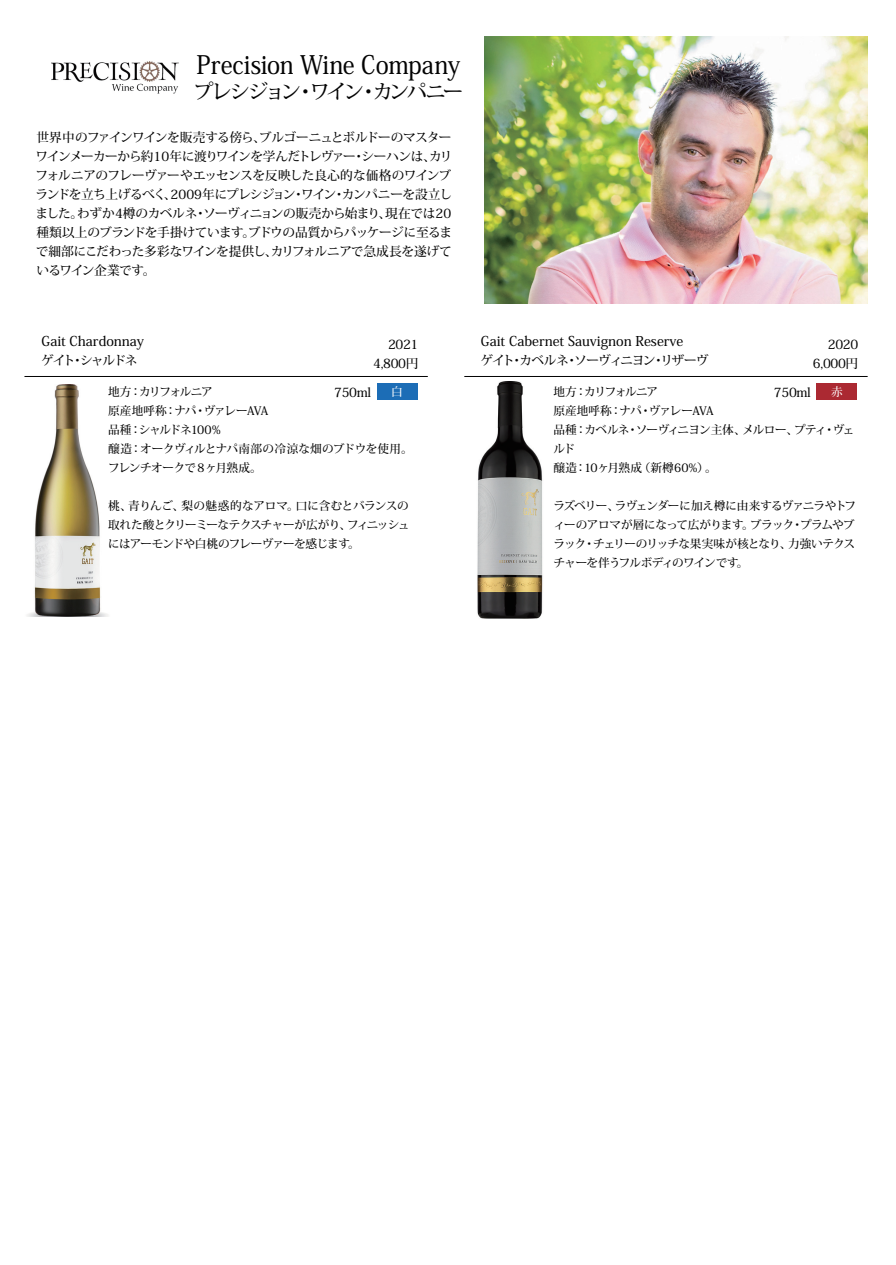
<style>
.page{position:relative;width:896px;height:1265px;background:#fff}
.page>*{position:absolute;margin:0;border:0;box-sizing:border-box;transform-origin:0 0}
.t1{font:500 25.35px "Koz Min Pr 6 N";letter-spacing:-.005em;color:#030303;scale:.92 1}
.t2{font:500 20.1px "Koz Min Pr 6 N";letter-spacing:-.14em;color:#030303}
.t3{font:500 13.5px "Koz Min Pr 6 N";color:#030303}
.t4{font:500 12.75px/19px "Koz Min Pr 6 N";letter-spacing:-.025em;color:#030303;text-align:right}
.t5{font:500 12.75px "Koz Min Pr 6 N";letter-spacing:-.07em;color:#030303}
.t6{font:500 12.75px "Koz Min Pr 6 N";letter-spacing:-.11em;color:#030303}
.t7{font:500 11.7px/19px "Koz Min Pr 6 N";letter-spacing:-.055em;color:#030303}
.t8{font:500 11.7px "Koz Min Pr 6 N";color:#fff}
</style>
<div class="page">
<img style="left:484px;top:37px;width:383px;height:267px">
<img style="left:27px;top:384px;width:81px;height:232px">
<img style="left:477px;top:381px;width:66px;height:238px">
<hr style="left:25px;top:376px;width:403px;height:1px;background:#030303">
<hr style="left:464px;top:376px;width:403px;height:1px;background:#030303">
<div style="left:816px;top:383px;width:40px;height:17px;background:#ab2932"></div>
<img style="left:51px;top:61px;width:128px;height:33px">
<div style="left:377px;top:383px;width:40px;height:17px;background:#1c6db6"></div>
<h1 class="t1" style="left:196px;top:51px;width:288px">Precision Wine Company</h1>
<h2 class="t2" style="left:193px;top:80px;width:271px">プレシジョン・ワイン・カンパニー</h2>
<p class="t4" style="left:36px;top:128px;width:418px;text-align:justify">世界中のファインワインを販売する傍ら、ブルゴーニュとボルドーのマスターワインメーカーから約10年に渡りワインを学んだトレヴァー・シーハンは、カリフォルニアのフレーヴァーやエッセンスを反映した良心的な価格のワインブランドを立ち上げるべく、2009年にプレシジョン・ワイン・カンパニーを設立しました。わずか4樽のカベルネ・ソーヴィニョンの販売から始まり、現在では20種類以上のブランドを手掛けています。ブドウの品質からパッケージに至るまで細部にこだわった多彩なワインを提供し、カリフォルニアで急成長を遂げているワイン企業です。</p>
<p class="t3" style="left:42px;top:333px;width:104px">Gait Chardonnay</p>
<p class="t6" style="left:41px;top:353px;width:98px">ゲイト・シャルドネ</p>
<p class="t4" style="left:373px;top:335px;width:47px">2021<br>4,800円</p>
<p class="t3" style="left:481px;top:333px;width:204px">Gait Cabernet Sauvignon Reserve</p>
<p class="t5" style="left:480px;top:353px;width:230px">ゲイト・カベルネ・ソーヴィニヨン・リザーヴ</p>
<p class="t4" style="left:812px;top:335px;width:47px">2020<br>6,000円</p>
<p class="t7" style="left:108px;top:382px;width:306px">地方：カリフォルニア<br>原産地呼称：ナパ・ヴァレーAVA<br>品種：シャルドネ100%<br>醸造：オークヴィルとナパ南部の冷涼な畑のブドウを使用。フレンチオークで８ヶ月熟成。</p>
<p class="t7" style="left:108px;top:496px;width:303px;text-align:justify">桃、青りんご、梨の魅惑的なアロマ。口に含むとバランスの取れた酸とクリーミーなテクスチャーが広がり、フィニッシュにはアーモンドや白桃のフレーヴァーを感じます。</p>
<p class="t7" style="left:553px;top:382px;width:302px">地方：カリフォルニア<br>原産地呼称：ナパ・ヴァレーAVA<br>品種：カベルネ・ソーヴィニヨン主体、メルロー、プティ・ヴェルド<br>醸造：10ヶ月熟成（新樽60%）。</p>
<p class="t7" style="left:553px;top:496px;width:304px;text-align:justify">ラズベリー、ラヴェンダーに加え樽に由来するヴァニラやトフィーのアロマが層になって広がります。ブラック・プラムやブラック・チェリーのリッチな果実味が核となり、力強いテクスチャーを伴うフルボディのワインです。</p>
<p class="t8" style="left:391px;top:385px;width:13px">赤白</p>
<p class="t8" style="left:831px;top:385px;width:13px">赤</p>
<p class="t4" style="left:774px;top:383px;width:38px">750ml</p>
<p class="t4" style="left:334px;top:383px;width:38px">750ml</p>
</div>
